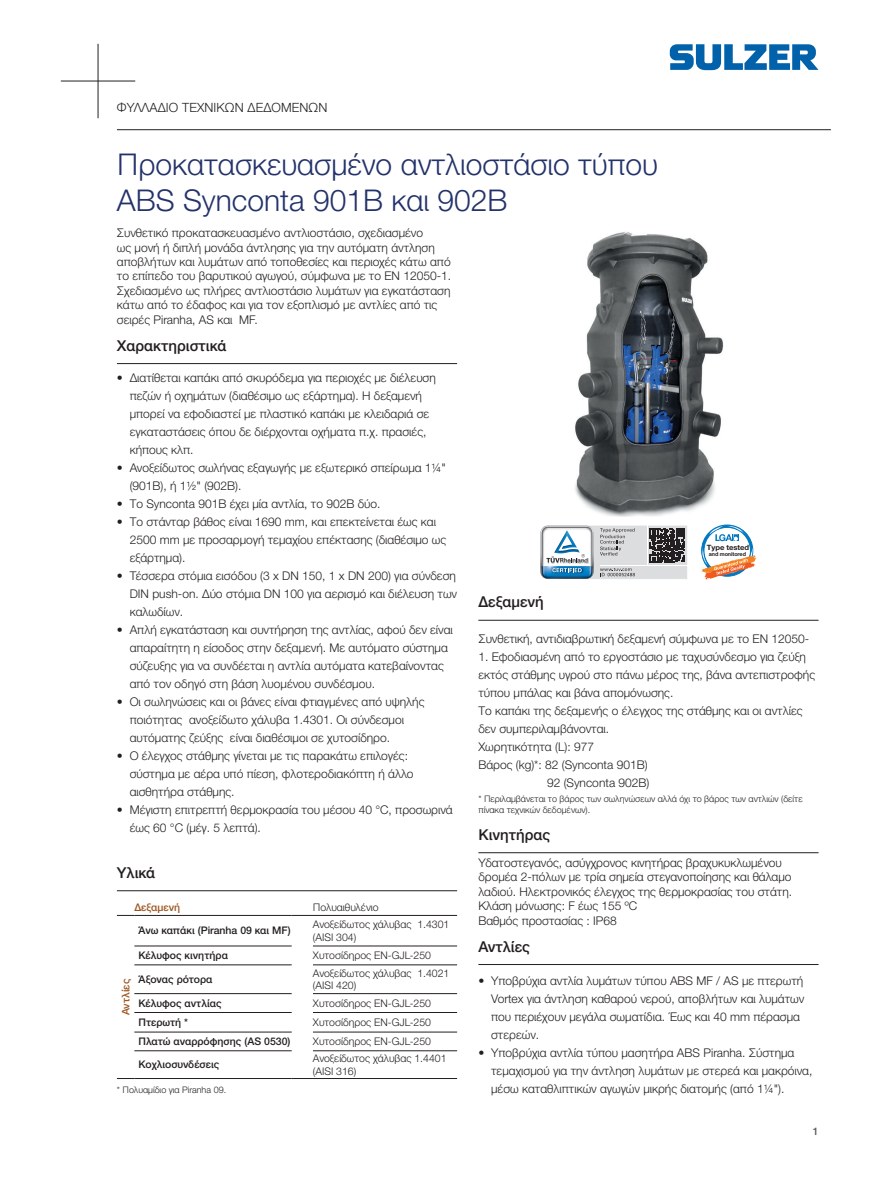
<style>
.page{position:relative;width:893px;height:1191px;background:#fff}
.page>*{position:absolute;margin:0;border:0;box-sizing:border-box;transform-origin:0 0}
.t1{font:300 30px/36px "Helvetica Neue LTW1 G";color:#23326a}
.t2{font:500 15px "Helvetica Neue LTW1 G";color:#231f20}
.t3{font:300 12.75px "Helvetica Neue LTW1 G";letter-spacing:.01em;color:#231f20}
.t4{font:300 12px/18px "Helvetica Neue LTW1 G";color:#231f20}
.t5{font:300 10.5px/12.6px "Helvetica Neue LTW1 G";color:#231f20}
.t6{font:500 10.5px "Helvetica Neue LTW1 G";color:#231f20}
.t7{font:500 10.5px "Helvetica Neue LTW1 G";color:#9e5522}
.t8{font:500 10.5px "Helvetica Neue LTW1 G";color:#5c5c5f}
.t9{font:300 9px/10.8px "Helvetica Neue LTW1 G";color:#231f20}
.t10{font:700 7.35px "Helvetica Neue LT Com";letter-spacing:-.01em;color:#231f20;scale:1.05 1}
.t11{font:700 5.4px "Helvetica Neue LT Com";letter-spacing:-.01em;color:#231f20}
.s1{font-family:"Helvetica Neue LT Com"}
</style>
<div class="page">
<svg style="left:670px;top:44px;width:148px;height:26px"></svg>
<hr style="left:117px;top:363px;width:340px;height:1px;background:#231f20">
<hr style="left:478px;top:620px;width:341px;height:1px;background:#231f20">
<hr style="left:478px;top:852px;width:341px;height:1px;background:#231f20">
<hr style="left:478px;top:964px;width:341px;height:1px;background:#231f20">
<hr style="left:117px;top:129px;width:714px;height:1px;background:#231f20">
<img style="left:575px;top:232px;width:149px;height:284px">
<svg style="left:701px;top:525px;width:55px;height:54px"></svg>
<svg style="left:540px;top:525px;width:147px;height:54px"></svg>
<hr style="left:117px;top:890px;width:340px;height:1px;background:#231f20">
<hr style="left:313px;top:964px;width:144px;height:1px;background:#231f20">
<hr style="left:313px;top:993px;width:144px;height:1px;background:#231f20">
<hr style="left:313px;top:1012px;width:144px;height:1px;background:#231f20">
<hr style="left:313px;top:1031px;width:144px;height:1px;background:#231f20">
<hr style="left:313px;top:1050px;width:144px;height:1px;background:#231f20">
<svg style="left:292px;top:1078px;width:21px;height:1px"></svg>
<hr style="left:313px;top:1078px;width:144px;height:1px;background:#231f20">
<svg style="left:292px;top:915px;width:21px;height:1px"></svg>
<hr style="left:313px;top:915px;width:144px;height:1px;background:#231f20">
<hr style="left:313px;top:945px;width:144px;height:1px;background:#231f20">
<hr style="left:134px;top:915px;width:158px;height:1px;background:#231f20">
<hr style="left:134px;top:945px;width:158px;height:1px;background:#231f20">
<hr style="left:134px;top:964px;width:158px;height:1px;background:#231f20">
<hr style="left:134px;top:993px;width:158px;height:1px;background:#231f20">
<hr style="left:134px;top:1012px;width:158px;height:1px;background:#231f20">
<hr style="left:134px;top:1031px;width:158px;height:1px;background:#231f20">
<hr style="left:134px;top:1050px;width:158px;height:1px;background:#231f20">
<hr style="left:134px;top:1078px;width:158px;height:1px;background:#231f20">
<svg style="left:117px;top:915px;width:17px;height:1px"></svg>
<svg style="left:117px;top:1078px;width:17px;height:1px"></svg>
<hr style="left:61px;top:81px;width:74px;height:1px;background:#231f20">
<hr style="left:98px;top:44px;width:1px;height:74px;background:#231f20">
<p class="t3" style="left:117px;top:99px;width:212px">ΦΥΛΛAΔΙΟ ΤΕΧΝΙΚΩΝ ΔΕΔΟΜΕΝΩΝ</p>
<h1 class="t1" style="left:117px;top:146px;width:542px">Προκατασκευασμένο αντλιοστάσιο τύπου<br>ABS Synconta 901B και 902B</h1>
<p class="t4" style="left:117px;top:226px;width:336px;line-height:14.4px">Συνθετικό προκατασκευασμένο αντλιοστάσιο, σχεδιασμένο<br>ως μονή ή διπλή μονάδα άντλησης για την αυτόματη άντληση αποβλήτων και λυμάτων από τοποθεσίες και περιοχές κάτω από το επίπεδο του βαρυτικού αγωγού, σύμφωνα με το EN 12050-1.<br>Σχεδιασμένο ως πλήρες αντλιοστάσιο λυμάτων για εγκατάσταση κάτω από το έδαφος και για τον εξοπλισμό με αντλίες από τις σειρές Piranha, AS και MF.</p>
<p class="t2" style="left:117px;top:336px;width:111px">Χαρακτηριστικά</p>
<p class="t4" style="left:130px;top:368px;width:308px;text-indent:-13px">• Διατίθεται καπάκι από σκυρόδεμα για περιοχές με διέλευση πεζών ή οχημάτων (διαθέσιμο ως εξάρτημα). Η δεξαμενή μπορεί να εφοδιαστεί με πλαστικό καπάκι με κλειδαριά σε εγκαταστάσεις όπου δε διέρχονται οχήματα π.χ. πρασιές, κήπους κλπ.</p>
<p class="t4" style="left:130px;top:458px;width:318px;text-indent:-13px">• Ανοξείδωτος σωλήνας εξαγωγής με εξωτερικό σπείρωμα 1¼" (901B), ή 1½" (902B).</p>
<p class="t4" style="left:117px;top:494px;width:265px">• Το Synconta 901B έχει μία αντλία, το 902B δύο.</p>
<p class="t4" style="left:130px;top:512px;width:318px;text-indent:-13px">• Το στάνταρ βάθος είναι 1690 mm, και επεκτείνεται έως και<br>2500 mm με προσαρμογή τεμαχίου επέκτασης (διαθέσιμο ως εξάρτημα).</p>
<p class="t4" style="left:130px;top:566px;width:329px;text-align:justify;text-indent:-13px">• Τέσσερα στόμια εισόδου (3 x DN 150, 1 x DN 200) για σύνδεση DIN push-on. Δύο στόμια DN 100 για αερισμό και διέλευση των καλωδίων.</p>
<p class="t4" style="left:130px;top:620px;width:325px;text-indent:-13px">• Απλή εγκατάσταση και συντήρηση της αντλίας, αφού δεν είναι απαραίτητη η είσοδος στην δεξαμενή. Με αυτόματο σύστημα σύζευξης για να συνδέεται η αντλία αυτόματα κατεβαίνοντας από τον οδηγό στη βάση λυομένου συνδέσμου.</p>
<p class="t4" style="left:130px;top:692px;width:296px;text-indent:-13px">• Οι σωληνώσεις και οι βάνες είναι φτιαγμένες από υψηλής ποιότητας ανοξείδωτο χάλυβα 1.4301. Οι σύνδεσμοι αυτόματης ζεύξης είναι διαθέσιμοι σε χυτοσίδηρο.</p>
<p class="t4" style="left:130px;top:746px;width:285px;text-indent:-13px">• Ο έλεγχος στάθμης γίνεται με τις παρακάτω επιλογές: σύστημα με αέρα υπό πίεση, φλοτεροδιακόπτη ή άλλο αισθητήρα στάθμης.</p>
<p class="t4" style="left:130px;top:800px;width:324px;text-indent:-13px">• Μέγιστη επιτρεπτή θερμοκρασία του μέσου 40 °C, προσωρινά έως 60 °C (μέγ. 5 λεπτά).</p>
<p class="t2" style="left:117px;top:863px;width:40px">Υλικά</p>
<p class="t7" style="left:134px;top:901px;width:47px">Δεξαμενή</p>
<p class="t5" style="left:313px;top:901px;width:67px">Πολυαιθυλένιο</p>
<p class="t6" style="left:139px;top:924px;width:154px">Άνω καπάκι (Piranha 09 και MF)</p>
<p class="t5" style="left:313px;top:918px;width:138px">Ανοξείδωτος χάλυβας 1.4301 (AISI 304)</p>
<p class="t6" style="left:139px;top:949px;width:91px">Κέλυφος κινητήρα</p>
<p class="t5" style="left:313px;top:949px;width:120px">Χυτοσίδηρος EN-GJL-250</p>
<p class="t6" style="left:139px;top:973px;width:75px">Άξονας ρότορα</p>
<p class="t5" style="left:313px;top:966px;width:138px">Ανοξείδωτος χάλυβας 1.4021 (AISI 420)</p>
<p class="t6" style="left:139px;top:996px;width:85px">Κέλυφος αντλίας</p>
<p class="t5" style="left:313px;top:996px;width:120px">Χυτοσίδηρος EN-GJL-250</p>
<p class="t6" style="left:139px;top:1016px;width:51px">Πτερωτή *</p>
<p class="t5" style="left:313px;top:1016px;width:120px">Χυτοσίδηρος EN-GJL-250</p>
<p class="t6" style="left:139px;top:1035px;width:153px">Πλατώ αναρρόφησης (AS 0530)</p>
<p class="t5" style="left:313px;top:1035px;width:120px">Χυτοσίδηρος EN-GJL-250</p>
<p class="t6" style="left:139px;top:1058px;width:82px">Κοχλιοσυνδέσεις</p>
<p class="t5" style="left:313px;top:1052px;width:135px">Ανοξείδωτος χάλυβας 1.4401 (AISI 316)</p>
<p class="t9" style="left:117px;top:1084px;width:111px">* Πολυαμίδιο για Piranha 09.</p>
<p class="t7" style="left:119px;top:1015px;width:38px;rotate:-90deg">Αντλίες</p>
<p class="t10" style="left:707px;top:542px;width:42px">Type tested</p>
<p class="t11" style="left:709px;top:551px;width:39px">and monitored</p>
<p class="t2" style="left:478px;top:593px;width:67px">Δεξαμενή</p>
<p class="t4" style="left:478px;top:629px;width:332px">Συνθετική, αντιδιαβρωτική δεξαμενή σύμφωνα με το EN 12050-</p>
<p class="t4" style="left:478px;top:647px;width:329px">1. Εφοδιασμένη από το εργοστάσιο με ταχυσύνδεσμο για ζεύξη</p>
<p class="t4" style="left:478px;top:665px;width:338px">εκτός στάθμης υγρού στο πάνω μέρος της, βάνα αντεπιστροφής</p>
<p class="t4" style="left:478px;top:683px;width:197px">τύπου μπάλας και βάνα απομόνωσης.</p>
<p class="t4" style="left:478px;top:701px;width:326px">Το καπάκι της δεξαμενής ο έλεγχος της στάθμης και οι αντλίες</p>
<p class="t4" style="left:478px;top:719px;width:132px">δεν συμπεριλαμβάνονται.</p>
<p class="t4" style="left:478px;top:737px;width:117px">Χωρητικότητα (L): 977</p>
<p class="t4" style="left:478px;top:755px;width:171px">Βάρος (kg)*: 82 (Synconta 901B)</p>
<p class="t4" style="left:547px;top:773px;width:104px">92 (Synconta 902B)</p>
<p class="t9" style="left:478px;top:793px;width:326px"><span class="s1">*</span> Περιλαμβάνεται το βάρος των σωληνώσεων αλλά όχι το βάρος των αντλιών (δείτε πίνακα τεχνικών δεδομένων)<span class="s1">.</span></p>
<p class="t2" style="left:478px;top:825px;width:74px">Κινητήρας</p>
<p class="t4" style="left:478px;top:855px;width:315px;line-height:14.4px">Υδατοστεγανός, ασύγχρονος κινητήρας βραχυκυκλωμένου δρομέα 2-πόλων με τρία σημεία στεγανοποίησης και θάλαμο λαδιού. Ηλεκτρονικός έλεγχος της θερμοκρασίας του στάτη.<br>Κλάση μόνωσης: F έως 155 ºC<br>Βαθμός προστασίας : IP68</p>
<p class="t2" style="left:478px;top:937px;width:54px">Αντλίες</p>
<p class="t4" style="left:491px;top:971px;width:315px;text-indent:-13px">• Υποβρύχια αντλία λυμάτων τύπου ABS MF / AS με πτερωτή Vortex για άντληση καθαρού νερού, αποβλήτων και λυμάτων που περιέχουν μεγάλα σωματίδια. Έως και 40 mm πέρασμα στερεών.</p>
<p class="t4" style="left:491px;top:1043px;width:323px;text-indent:-13px">• Υποβρύχια αντλία τύπου μασητήρα ABS Piranha. Σύστημα τεμαχισμού για την άντληση λυμάτων με στερεά και μακρόινα, μέσω καταθλιπτικών αγωγών μικρής διατομής (από 1¼").</p>
<p class="t8" style="left:813px;top:1124px;width:7px">1</p>
</div>
